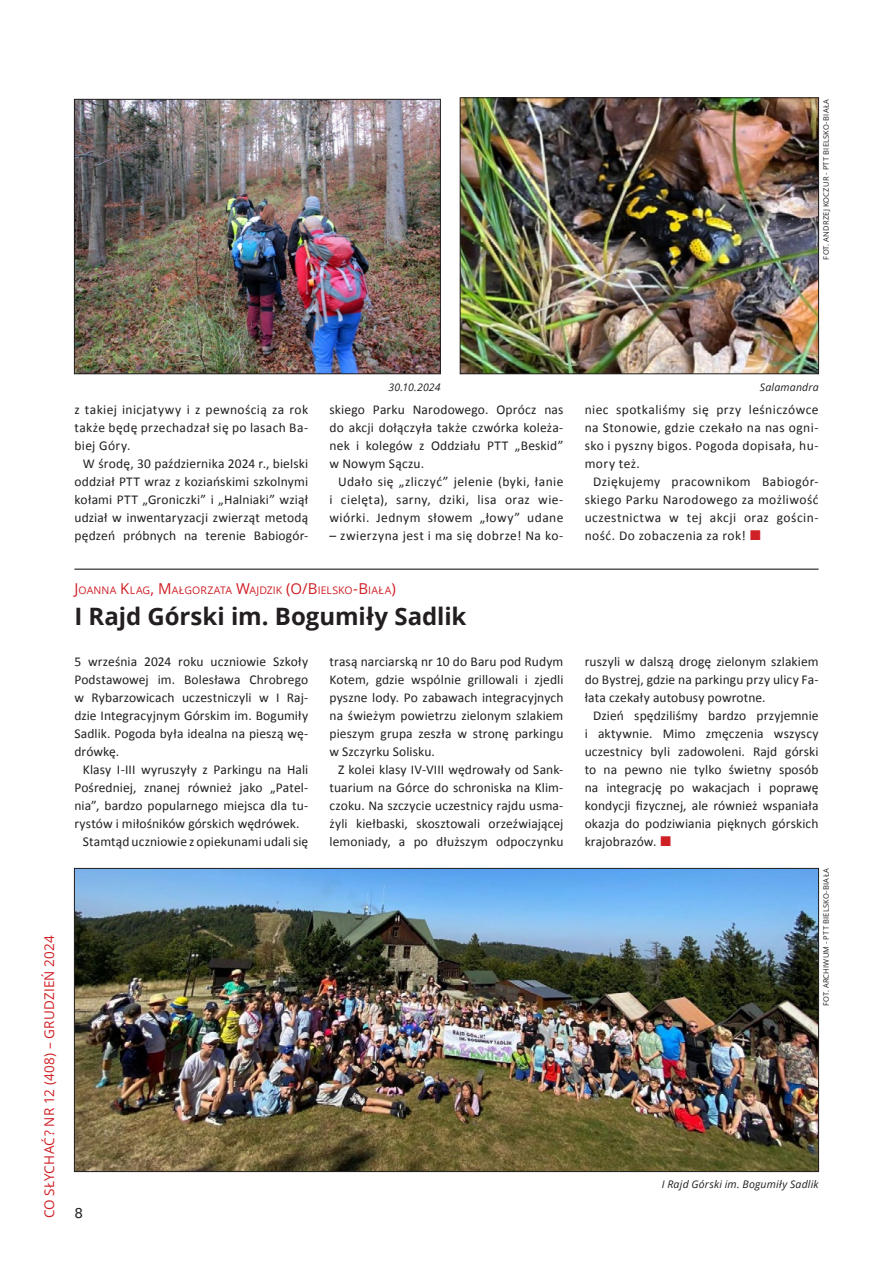
<style>
.page{position:relative;width:893px;height:1263px;background:#fff}
.page>*{position:absolute;margin:0;border:0;box-sizing:border-box;transform-origin:0 0}
.t1{font:700 24px "Open Sans";color:#231f20}
.t2{font:13.5px/18px "Calibri";letter-spacing:.01em;color:#231f20;text-align:justify}
.t3{font:13.5px "Open Sans";letter-spacing:.015em;color:#cf2026}
.t4{font:13.5px "Calibri";letter-spacing:.03em;color:#231f20}
.t5{font:13.5px "DejaVu Sans";color:#231f20}
.t6{font:italic 10.5px "Open Sans";letter-spacing:.02em;color:#231f20}
.t7{font:10.5px "Open Sans";letter-spacing:.01em;color:#cf2026}
.t8{font:7.5px "Open Sans";letter-spacing:.04em;color:#231f20}
.s1{font-family:"Arial";font-weight:900;font-size:21px;color:#cf2026}
.s2{font-size:15px}
</style>
<div class="page">
<hr style="left:74px;top:569px;width:745px;height:1px;background:#231f20">
<img style="left:462px;top:100px;width:355px;height:272px">
<div style="left:460px;top:98px;width:359px;height:276px;border:1px solid #231f20"></div>
<img style="left:76px;top:101px;width:363px;height:271px">
<div style="left:74px;top:99px;width:367px;height:275px;border:1px solid #231f20"></div>
<img style="left:76px;top:870px;width:741px;height:300px">
<p class="t8" style="left:821px;top:260px;width:162px;rotate:-90deg">FOT. ANDRZEJ KOCZUR - PTT BIELSKO-BIAŁA</p>
<p class="t3" style="left:40px;top:1218px;width:285px;rotate:-90deg">CO SŁYCHAĆ? nr 12 (408) – grudzień 2024</p>
<p class="t2" style="left:74px;top:401px;width:235px">z takiej inicjatywy i z pewnością za rok także będę przechadzał się po lasach Ba&shy;biej Góry.</p>
<p class="t2" style="left:74px;top:455px;width:235px;text-indent:9px">W środę, 30 października 2024 r., bielski oddział PTT wraz z koziańskimi szkolnymi kołami PTT „Groniczki” i „Halniaki” wziął udział w inwentaryzacji zwierząt metodą pędzeń próbnych na terenie Babiogór-</p>
<p class="t6" style="left:388px;top:379px;width:54px">30.10.2024</p>
<p class="t6" style="left:760px;top:379px;width:60px">Salamandra</p>
<p class="t2" style="left:330px;top:401px;width:235px">skiego Parku Narodowego. Oprócz nas do akcji dołączyła także czwórka koleża&shy;nek i kolegów z Oddziału PTT „Beskid” w Nowym Sączu.</p>
<p class="t2" style="left:330px;top:473px;width:235px;text-indent:9px">Udało się „zliczyć” jelenie (byki, łanie i cielęta), sarny, dziki, lisa oraz wie&shy;wiórki. Jednym słowem „łowy” udane</p>
<p class="t4" style="left:330px;top:527px;width:235px">– zwierzyna jest i ma się dobrze! Na ko-</p>
<p class="t2" style="left:585px;top:401px;width:235px">niec spotkaliśmy się przy leśniczówce na Stonowie, gdzie czekało na nas ogni&shy;sko i pyszny bigos. Pogoda dopisała, hu&shy;mory też.</p>
<p class="t2" style="left:585px;top:473px;width:235px;text-indent:9px">Dziękujemy pracownikom Babiogór&shy;skiego Parku Narodowego za możliwość uczestnictwa w tej akcji oraz gościn&shy;ność. Do zobaczenia za rok! <span class="s1">■</span></p>
<p class="t7" style="left:74px;top:583px;width:323px"><span class="s2">J</span>OANNA <span class="s2">K</span>LAG<span class="s2">, M</span> AŁGORZATA <span class="s2">W</span>AJDZIK <span class="s2">(O/B</span> IELSKO<span class="s2">-B</span> IAŁA<span class="s2">)</span></p>
<h1 class="t1" style="left:74px;top:599px;width:393px">I Rajd Górski im. Bogumiły Sadlik</h1>
<p class="t2" style="left:74px;top:653px;width:235px">5 września 2024 roku uczniowie Szkoły Podstawowej im. Bolesława Chrobrego w Rybarzowicach uczestniczyli w I Raj&shy;dzie Integracyjnym Górskim im. Bogumiły Sadlik. Pogoda była idealna na pieszą wę&shy;drówkę.</p>
<p class="t2" style="left:83px;top:761px;width:227px">Klasy I-III wyruszyły z Parkingu na Hali</p>
<p class="t2" style="left:74px;top:779px;width:235px">Pośredniej, znanej również jako „Patel-</p>
<p class="t2" style="left:74px;top:797px;width:235px">nia”, bardzo popularnego miejsca dla tu-</p>
<p class="t2" style="left:74px;top:815px;width:227px">rystów i miłośników górskich wędrówek.</p>
<p class="t2" style="left:83px;top:833px;width:227px">Stamtąd uczniowie z opiekunami udali się</p>
<p class="t2" style="left:330px;top:653px;width:235px">trasą narciarską nr 10 do Baru pod Rudym Kotem, gdzie wspólnie grillowali i zjedli pyszne lody. Po zabawach integracyjnych na świeżym powietrzu zielonym szlakiem pieszym grupa zeszła w stronę parkingu w Szczyrku Solisku.</p>
<p class="t2" style="left:330px;top:761px;width:235px;text-indent:9px">Z kolei klasy IV-VIII wędrowały od Sank&shy;tuarium na Górce do schroniska na Klim&shy;czoku. Na szczycie uczestnicy rajdu usma&shy;żyli kiełbaski, skosztowali orzeźwiającej lemoniady, a po dłuższym odpoczynku</p>
<p class="t2" style="left:585px;top:652px;width:235px">ruszyli w dalszą drogę zielonym szlakiem do Bystrej, gdzie na parkingu przy ulicy Fa&shy;łata czekały autobusy powrotne.</p>
<p class="t2" style="left:585px;top:706px;width:235px;text-indent:9px">Dzień spędziliśmy bardzo przyjemnie i aktywnie. Mimo zmęczenia wszyscy uczestnicy byli zadowoleni. Rajd górski to na pewno nie tylko świetny sposób na integrację po wakacjach i poprawę kondycji fizycznej, ale również wspaniała okazja do podziwiania pięknych górskich krajobrazów. <span class="s1">■</span></p>
<p class="t8" style="left:821px;top:1006px;width:140px;rotate:-90deg">FOT. ARCHIWU M - PTT BIELSKO-BIAŁA</p>
<p class="t5" style="left:74px;top:1202px;width:10px">8</p>
<p class="t6" style="left:662px;top:1177px;width:158px">I Rajd Górski im. Bogumiły Sadlik</p>
</div>
